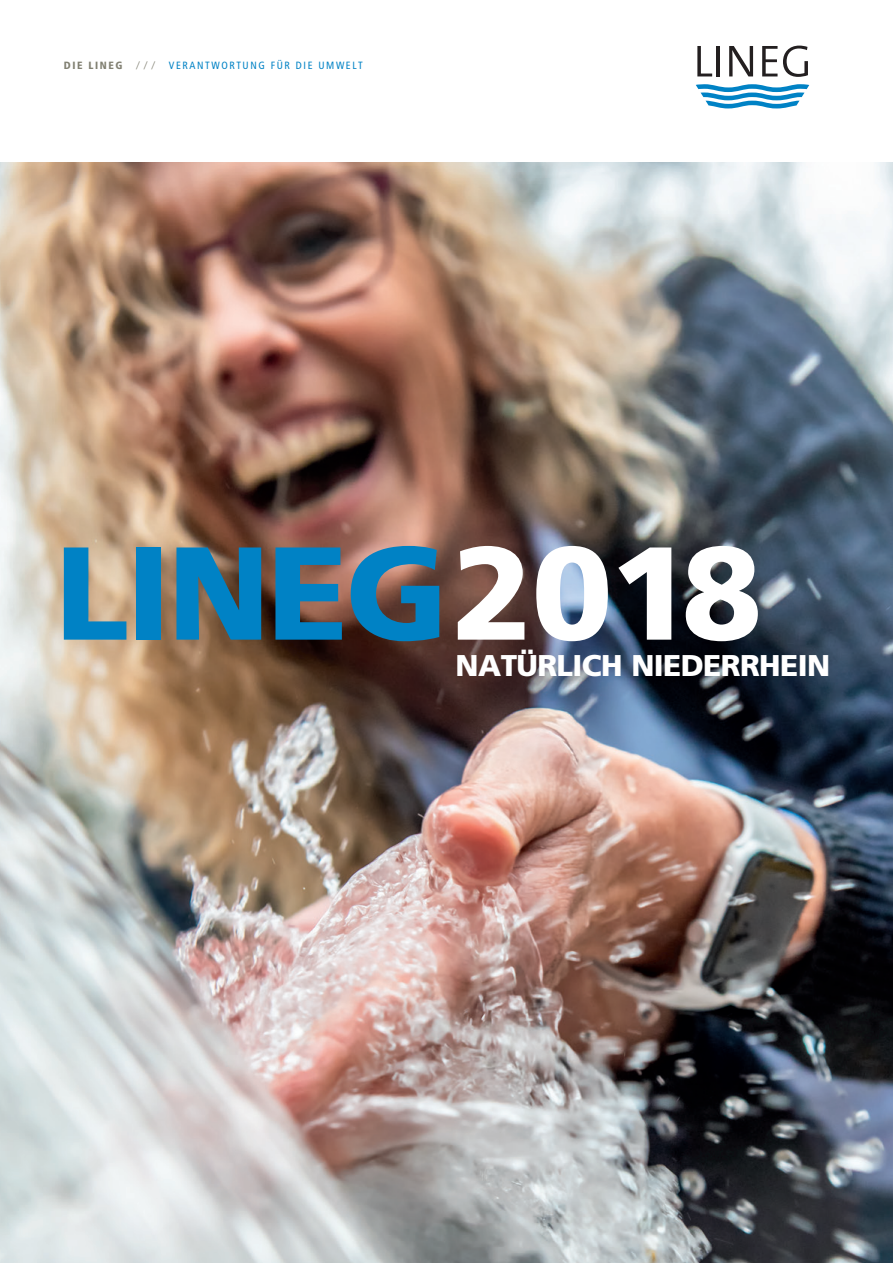
<style>
.page{position:relative;width:893px;height:1263px;background:#fff}
.page>*{position:absolute;margin:0;border:0;box-sizing:border-box;transform-origin:0 0}
.t1{font:900 132px "Frutiger";letter-spacing:-.02em;color:#0082c5}
.t2{font:900 30px "Frutiger";letter-spacing:-.02em;color:#fff}
.t3{font:condensed 10.5px "Frutiger";letter-spacing:.15em;color:#0082c5}
.t4{font:900 condensed 10.5px "Frutiger";letter-spacing:.15em;color:#828173}
.t5{font:condensed 10.5px "Frutiger";color:#828173}
.s1{color:#fff}
</style>
<div class="page">
<svg style="left:697px;top:46px;width:15px;height:30px"></svg>
<hr style="left:717px;top:46px;width:3px;height:30px;background:#231f20">
<svg style="left:729px;top:46px;width:24px;height:30px"></svg>
<svg style="left:762px;top:46px;width:15px;height:30px"></svg>
<svg style="left:783px;top:46px;width:25px;height:31px"></svg>
<svg style="left:696px;top:84px;width:113px;height:25px"></svg>
<img style="left:0;top:163px;width:893px;height:1100px">
<p class="t4" style="left:64px;top:59px;width:60px">DIE LINEG</p>
<p class="t5" style="left:137px;top:59px;width:19px">⁄ ⁄ ⁄</p>
<p class="t3" style="left:169px;top:59px;width:195px">VERANTWORTUNG FÜR DIE UMWELT</p>
<h1 class="t1" style="left:55px;top:514px;width:708px">LINEG<span class="s1">2018</span></h1>
<h2 class="t2" style="left:456px;top:647px;width:376px">NATÜRLICH NIEDERRHEIN</h2>
</div>
